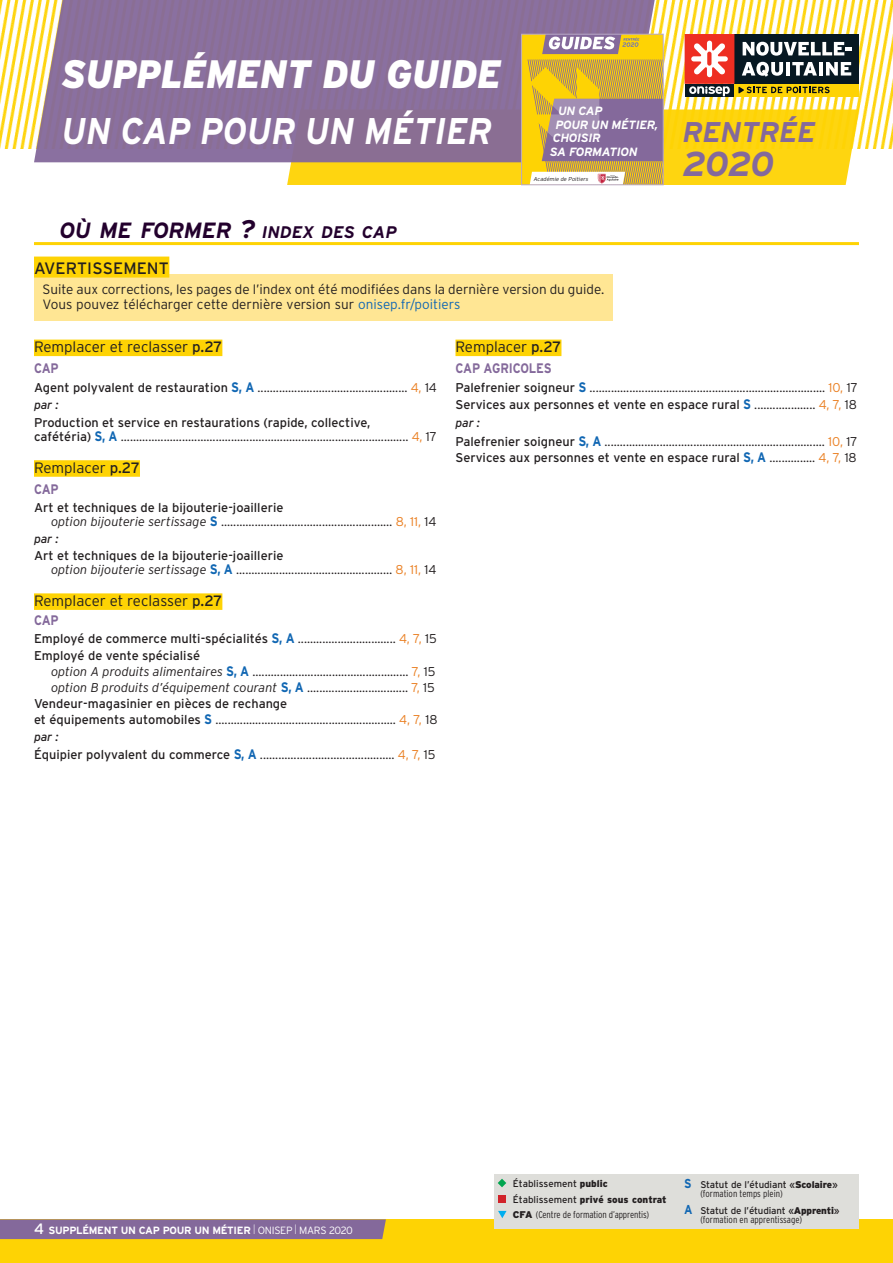
<style>
.page{position:relative;width:893px;height:1263px;background:#fff}
.page>*{position:absolute;margin:0;border:0;box-sizing:border-box;transform-origin:0 0}
.t1{font:italic 900 39.6px "Interstate";letter-spacing:-.005em;color:#fff;scale:.91 1}
.t2{font:italic 700 37.2px "Interstate";letter-spacing:-.005em;color:#fff;scale:.91 1}
.t3{font:italic 700 34.5px "Interstate";color:#84699b}
.t4{font:italic 700 28.5px "Interstate";letter-spacing:-.01em;color:#84699b}
.t5{font:italic 700 16.8px "Interstate";color:#23002d}
.t6{font:16.5px "Interstate";color:#231f20}
.t7{font:300 15px "Interstate";color:#231f20}
.t8{font:700 13.8px "Interstate";letter-spacing:-.01em;color:#84699b;scale:.87 1}
.t9{font:300 13.5px/15px "Interstate";color:#231f20}
.t10{font:300 12.75px/13.5px "Interstate";color:#231f20}
.t11{font:12.75px/16.4px "Interstate";color:#231f20}
.t12{font:italic 700 12px "Interstate";letter-spacing:-.025em;color:#fff}
.t13{font:italic 12px "Interstate";letter-spacing:-.005em;color:#231f20}
.t14{font:700 10.5px "Interstate";letter-spacing:-.03em;color:#fff}
.t15{font:300 condensed 9.75px/15.5px "Interstate";color:#231f20}
.t16{font:italic 300 5.7px "Interstate";color:#231f20}
.s1{font-size:22.05px}
.s2{font-size:25.5px}
.s3{color:#1167b3}
.s4{font-weight:400}
.s5{font-weight:700;font-size:13.8px;color:#1167b3}
.s6{color:#ea8023}
.s7{font-style:italic}
.s8{font-weight:300}
.s9{font-weight:300;color:#ea8023}
.s10{font-weight:400;font-size:15px}
.s11{font-weight:300;font-size:13.5px}
.s12{font-weight:400;font-stretch:normal}
.s13{font-weight:900;font-stretch:normal}
.s14{font-weight:700;font-stretch:normal;font-size:12.9px;color:#1167b3}
</style>
<div class="page">
<div style="left:0;top:1219px;width:893px;height:44px;background:#fed304"></div>
<div style="left:0;top:1219px;width:386px;height:20px;background:#84699b"></div>
<img style="left:0;top:0;width:893px;height:149px">
<svg style="left:34px;top:0;width:621px;height:162px;background:#8f759b"></svg>
<svg style="left:287px;top:34px;width:572px;height:151px;background:#b79865"></svg>
<div style="left:495px;top:1174px;width:364px;height:55px;background:#dededa"></div>
<svg style="left:498px;top:1179px;width:8px;height:8px"></svg>
<svg style="left:498px;top:1211px;width:9px;height:7px"></svg>
<div style="left:498px;top:1196px;width:7px;height:7px;background:#d1232a"></div>
<hr style="left:34px;top:242px;width:825px;height:3px;background:#fed304">
<div style="left:34px;top:340px;width:188px;height:16px;background:#fed304"></div>
<div style="left:34px;top:460px;width:106px;height:17px;background:#fed304"></div>
<div style="left:34px;top:593px;width:188px;height:17px;background:#fed304"></div>
<div style="left:455px;top:340px;width:106px;height:16px;background:#fed304"></div>
<div style="left:34px;top:275px;width:578px;height:46px;background:#ffe694"></div>
<div style="left:34px;top:257px;width:135px;height:21px;background:#fed304"></div>
<h1 class="t1" style="left:62px;top:52px;width:484px">SUPPLÉMENT DU GUIDE</h1>
<h2 class="t2" style="left:62px;top:110px;width:474px">UN CAP POUR UN MÉTIER</h2>
<p class="t12" style="left:558px;top:104px;width:46px">UN CAP</p>
<p class="t12" style="left:555px;top:118px;width:104px">POUR UN MÉTIER,</p>
<p class="t12" style="left:553px;top:131px;width:50px">CHOISIR</p>
<p class="t12" style="left:550px;top:145px;width:89px">SA FORMATION</p>
<h3 class="t5" style="left:60px;top:223px;width:339px"><span class="s1">OÙ ME FORMER</span> <span class="s2">?</span> INDEX DES CAP</h3>
<p class="t6" style="left:34px;top:258px;width:136px">AVERTISSEMENT</p>
<p class="t16" style="left:533px;top:176px;width:57px">Académie de Poitiers</p>
<p class="t9" style="left:43px;top:281px;width:563px">Suite aux corrections, les pages de l’index ont été modifiées dans la dernière version du guide.<br>Vous pouvez télécharger cette dernière version sur <span class="s3">onisep.fr/poitiers</span></p>
<h3 class="t4" style="left:682px;top:116px;width:135px">RENTRÉE</h3>
<h3 class="t3" style="left:682px;top:145px;width:93px">2020</h3>
<p class="t7" style="left:34px;top:339px;width:190px">Remplacer et reclasser <span class="s4">p.27</span></p>
<p class="t8" style="left:34px;top:361px;width:30px">CAP</p>
<p class="t10" style="left:34px;top:381px;width:404px"><span class="s4">Agent polyvalent de restauration</span> <span class="s5">S, A</span> ................................................. <span class="s6">4,</span> 14</p>
<p class="t13" style="left:34px;top:398px;width:26px">par :</p>
<p class="t10" style="left:34px;top:416px;width:404px"><span class="s4">Production et service en restaurations (rapide, collective,<br>cafétéria)</span> <span class="s5">S, A</span> .............................................................................................. <span class="s6">4,</span> 17</p>
<p class="t7" style="left:34px;top:459px;width:107px">Remplacer <span class="s4">p.27</span></p>
<p class="t8" style="left:34px;top:482px;width:30px">CAP</p>
<p class="t10" style="left:51px;top:501px;width:387px;text-indent:-17px"><span class="s4">Art et techniques de la bijouterie-joaillerie<br></span><span class="s7">option bijouterie sertissage</span> <span class="s5">S</span> ..................................................…… <span class="s6">8, 11,</span> 14</p>
<p class="t13" style="left:34px;top:531px;width:26px">par :</p>
<p class="t10" style="left:51px;top:549px;width:387px;text-indent:-17px"><span class="s4">Art et techniques de la bijouterie-joaillerie<br></span><span class="s7">option bijouterie sertissage</span> <span class="s5">S, A</span> .............................................…… <span class="s6">8, 11,</span> 14</p>
<p class="t7" style="left:34px;top:592px;width:190px">Remplacer et reclasser <span class="s4">p.27</span></p>
<p class="t8" style="left:34px;top:612px;width:30px">CAP</p>
<p class="t11" style="left:34px;top:630px;width:404px">Employé de commerce multi-spécialités <span class="s5">S, A</span> <span class="s8">................................</span> <span class="s9">4, 7,</span> <span class="s8">15<br></span>Employé de vente spécialisé</p>
<p class="t10" style="left:51px;top:664px;width:386px"><span class="s7">option A produits alimentaires</span> <span class="s5">S, A</span> ................................................... <span class="s6">7,</span> 15</p>
<p class="t10" style="left:51px;top:681px;width:385px"><span class="s7">option B produits d’équipement courant</span> <span class="s5">S, A</span> ................................. <span class="s6">7,</span> 15</p>
<p class="t11" style="left:34px;top:695px;width:255px">Vendeur-magasinier en pièces de rechange</p>
<p class="t10" style="left:34px;top:713px;width:405px"><span class="s4">et équipements automobiles</span> <span class="s5">S</span> ........................................................... <span class="s6">4, 7,</span> 18</p>
<p class="t13" style="left:34px;top:730px;width:26px">par :</p>
<p class="t10" style="left:34px;top:748px;width:403px"><span class="s4">Équipier polyvalent du commerce</span> <span class="s5">S, A</span> ............................................ <span class="s6">4, 7,</span> 15</p>
<p class="t7" style="left:455px;top:339px;width:107px">Remplacer <span class="s4">p.27</span></p>
<p class="t8" style="left:455px;top:361px;width:112px">CAP AGRICOLES</p>
<p class="t10" style="left:455px;top:379px;width:404px;line-height:17.1px"><span class="s4">Palefrenier soigneur</span> <span class="s5">S</span> ............................................................................. <span class="s6">10,</span> 17<br><span class="s4">Services aux personnes et vente en espace rural</span> <span class="s5">S</span> .................... <span class="s6">4, 7,</span> 18</p>
<p class="t13" style="left:455px;top:415px;width:26px">par :</p>
<p class="t10" style="left:455px;top:433px;width:403px;line-height:15.6px"><span class="s4">Palefrenier soigneur</span> <span class="s5">S, A</span> ........................................................................ <span class="s6">10,</span> 17<br><span class="s4">Services aux personnes et vente en espace rural</span> <span class="s5">S, A</span> ............... <span class="s6">4, 7,</span> 18</p>
<p class="t14" style="left:34px;top:1224px;width:320px"><span class="s10">4</span> SUPPLÉMENT UN CAP POUR UN MÉTIER <span class="s11">l</span> <span class="s8">ONISEP</span> <span class="s11">l</span> <span class="s8">MARS 2020</span></p>
<p class="t15" style="left:513px;top:1176px;width:155px"><span class="s12">Établissement</span> <span class="s13">public<br></span><span class="s12">Établissement</span> <span class="s13">privé sous contrat<br>CFA</span> (Centre de formation d’apprentis)</p>
<p class="t15" style="left:700px;top:1180px;width:139px;line-height:9px;text-indent:-16px"><span class="s14">S</span> <span class="s12">Statut de l’étudiant «</span><span class="s13">Scolaire</span><span class="s12">» </span>(formation temps plein)</p>
<p class="t15" style="left:700px;top:1206px;width:141px;line-height:9px;text-indent:-16px"><span class="s14">A</span> <span class="s12">Statut de l’étudiant «</span><span class="s13">Apprenti</span><span class="s12">» </span>(formation en apprentissage)</p>
</div>
